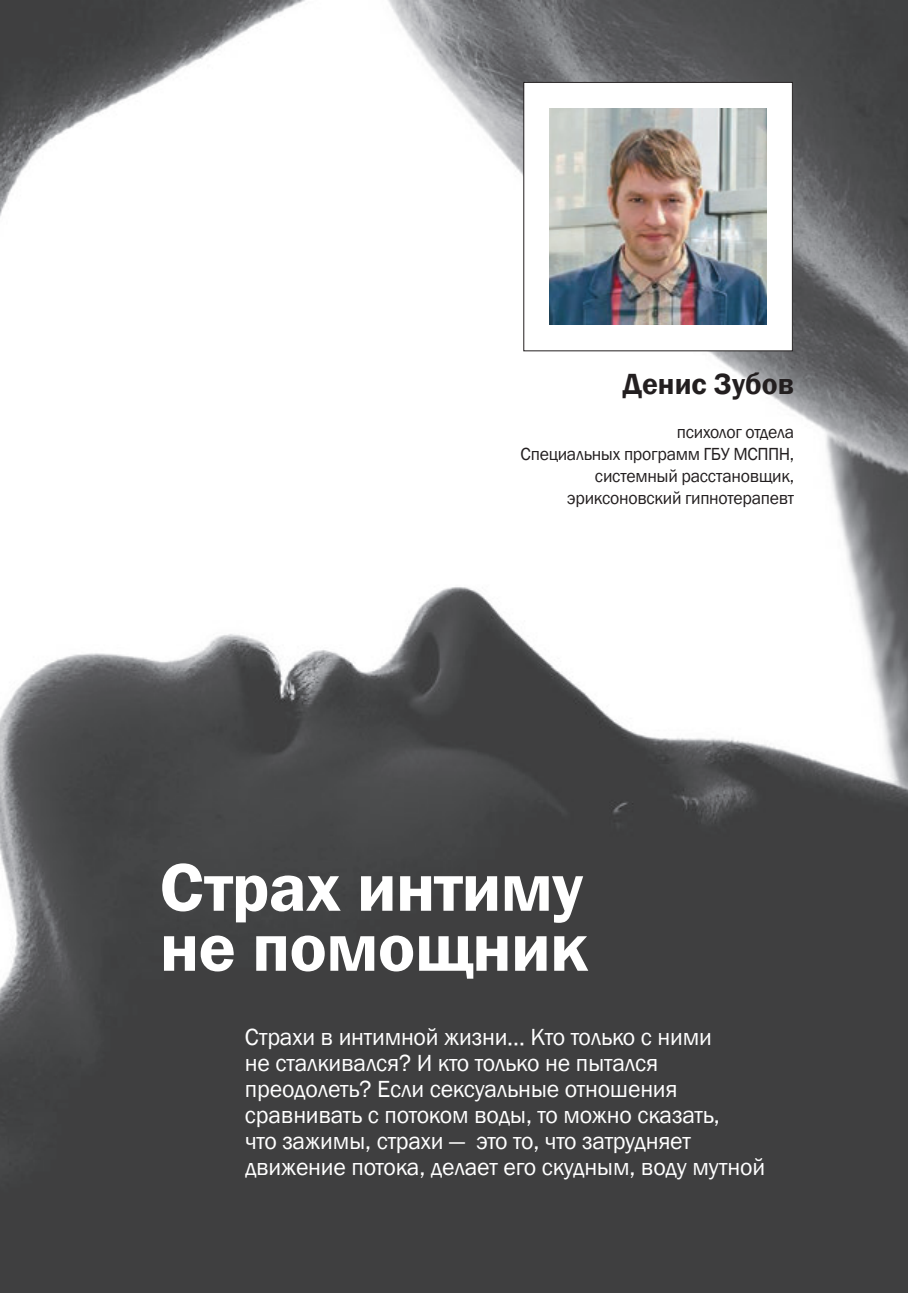
<style>
.page{position:relative;width:908px;height:1293px;background:#fff}
.page>*{position:absolute;margin:0;border:0;box-sizing:border-box;transform-origin:0 0}
.t1{font:600 70px/60px "Franklin Gothic";letter-spacing:-.01em;color:#fff}
.t2{font:600 30px "Franklin Gothic";color:#231f20}
.t3{font:24px/26px "Franklin Gothic";letter-spacing:-.01em;color:#fff}
.t4{font:18px/22px "Franklin Gothic";letter-spacing:-.015em;color:#231f20;text-align:right}
</style>
<div class="page">
<img style="left:0;top:0;width:907px;height:1293px">
<div style="left:523px;top:82px;width:269px;height:269px;background:#fff"></div>
<div style="left:523px;top:82px;width:269px;height:269px;border:1px solid #231f20"></div>
<img style="left:549px;top:109px;width:216px;height:216px">
<p class="t2" style="left:623px;top:367px;width:172px">Денис Зубов</p>
<p class="t4" style="left:520px;top:421px;width:275px">психолог отдела<br>Специальных программ ГБУ МСППН, системный расстановщик, эриксоновский гипнотерапевт</p>
<h1 class="t1" style="left:160px;top:856px;width:428px">Страх интиму не помощник</h1>
<p class="t3" style="left:245px;top:1023px;width:521px">Страхи в интимной жизни… Кто только с ними<br>не сталкивался? И кто только не пытался преодолеть? Если сексуальные отношения сравнивать с потоком воды, то можно сказать,<br>что зажимы, страхи — это то, что затрудняет движение потока, делает его скудным, воду мутной</p>
</div>
